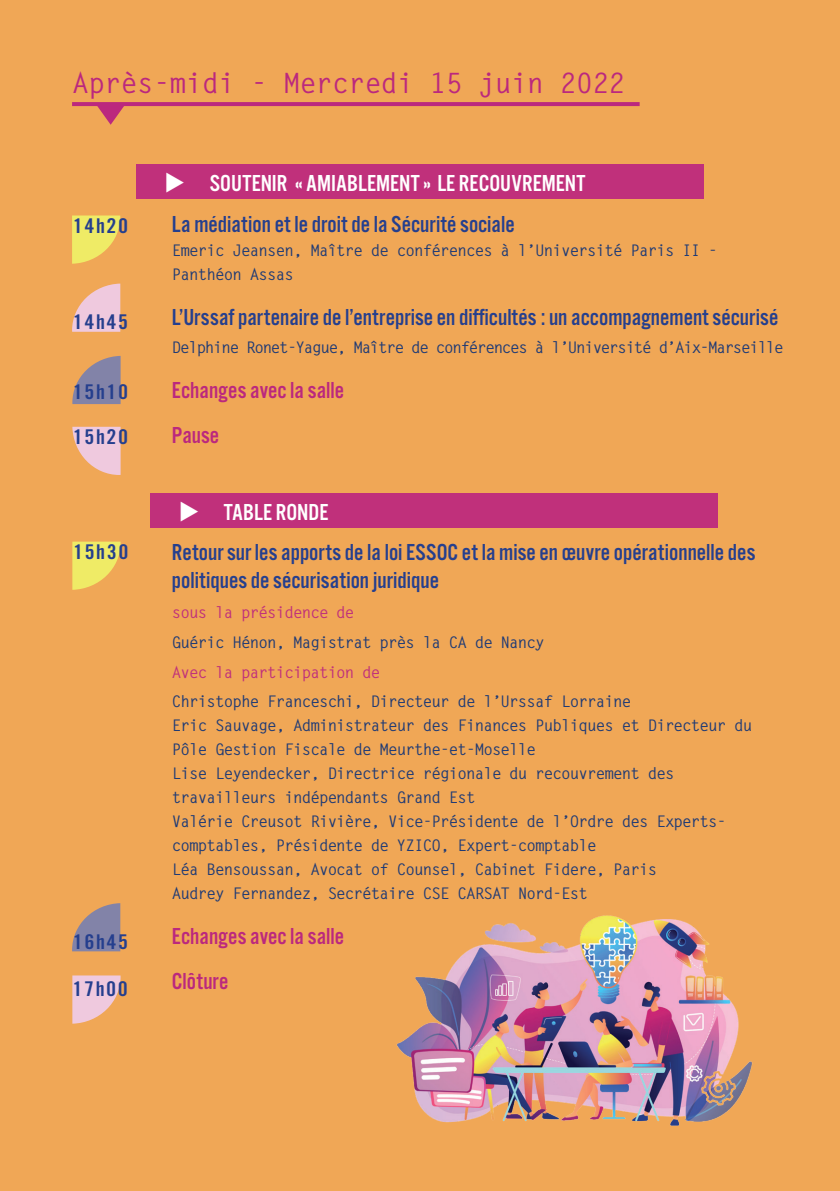
<style>
.page{position:relative;width:840px;height:1191px;background:#fff}
.page>*{position:absolute;margin:0;border:0;box-sizing:border-box;transform-origin:0 0}
.t1{font:700 28px "Letter Gothic Std";letter-spacing:-.02em;color:#bb287e}
.t2{font:24px/28px "Alternate Got No 3 D";color:#253f8e}
.t3{font:24px/45px "Alternate Got No 3 D";color:#bb287e}
.t4{font:24px "Alternate Got No 3 D";color:#fff}
.t5{font:22px "Alternate Got No 2 D";letter-spacing:.06em;color:#253f8e;scale:1.2 1}
.t6{font:700 16px/24px "Letter Gothic Std";letter-spacing:-.06em;color:#203b75}
.t7{font:700 16px "Letter Gothic Std";letter-spacing:-.085em;color:#203b75}
.t8{font:700 16px "Letter Gothic Std";letter-spacing:-.06em;color:#c0307b}
</style>
<div class="page">
<div style="left:0;top:0;width:839px;height:1191px;background:#f0a756"></div>
<hr style="left:72px;top:102px;width:567px;height:4px;background:#bb287e">
<svg style="left:96px;top:106px;width:29px;height:19px"></svg>
<div style="left:136px;top:164px;width:567px;height:34px;background:#c0307b"></div>
<div style="left:150px;top:493px;width:567px;height:34px;background:#c0307b"></div>
<svg style="left:72px;top:356px;width:48px;height:48px"></svg>
<svg style="left:72px;top:903px;width:48px;height:48px"></svg>
<svg style="left:72px;top:427px;width:48px;height:48px"></svg>
<svg style="left:72px;top:975px;width:48px;height:48px"></svg>
<svg style="left:72px;top:283px;width:48px;height:49px"></svg>
<svg style="left:72px;top:215px;width:48px;height:49px"></svg>
<svg style="left:72px;top:541px;width:48px;height:49px"></svg>
<img style="left:396px;top:915px;width:357px;height:211px">
<h1 class="t1" style="left:72px;top:66px;width:554px">Après-midi - Mercredi 15 juin 2022</h1>
<h3 class="t5" style="left:73px;top:214px;width:48px">14h20</h3>
<h3 class="t5" style="left:73px;top:310px;width:48px">14h45</h3>
<h3 class="t5" style="left:73px;top:380px;width:48px">15h10</h3>
<h3 class="t5" style="left:73px;top:425px;width:48px">15h20</h3>
<h3 class="t5" style="left:73px;top:540px;width:48px">15h30</h3>
<h3 class="t5" style="left:73px;top:930px;width:48px">16h45</h3>
<h3 class="t5" style="left:72px;top:976px;width:48px">17h00</h3>
<h2 class="t4" style="left:164px;top:170px;width:422px">◆ SOUTENIR « AMIABLEMENT » LE RECOUVREMENT</h2>
<h2 class="t2" style="left:172px;top:210px;width:344px">La médiation et le droit de la Sécurité sociale</h2>
<p class="t6" style="left:172px;top:238px;width:547px">Emeric Jeansen, Maître de conférences à l’Université Paris II -<br>Panthéon Assas</p>
<h2 class="t2" style="left:172px;top:303px;width:607px">L’Urssaf partenaire de l’entreprise en difficultés : un accompagnement sécurisé</h2>
<p class="t7" style="left:172px;top:337px;width:613px">Delphine Ronet-Yague, Maître de conférences à l’Université d’Aix-Marseille</p>
<h2 class="t3" style="left:172px;top:368px;width:174px">Echanges avec la salle<br>Pause</h2>
<h2 class="t4" style="left:179px;top:499px;width:151px">◆ TABLE RONDE</h2>
<h2 class="t2" style="left:172px;top:539px;width:584px">Retour sur les apports de la loi ESSOC et la mise en œuvre opérationnelle des politiques de sécurisation juridique</h2>
<p class="t8" style="left:172px;top:602px;width:184px">sous la présidence de</p>
<p class="t6" style="left:172px;top:630px;width:374px">Guéric Hénon, Magistrat près la CA de Nancy</p>
<p class="t8" style="left:172px;top:662px;width:210px">Avec la participation de</p>
<p class="t6" style="left:172px;top:689px;width:581px">Christophe Franceschi, Directeur de l’Urssaf Lorraine<br>Eric Sauvage, Administrateur des Finances Publiques et Directeur du Pôle Gestion Fiscale de Meurthe-et-Moselle<br>Lise Leyendecker, Directrice régionale du recouvrement des travailleurs indépendants Grand Est<br>Valérie Creusot Rivière, Vice-Présidente de l’Ordre des Experts&shy;comptables, Présidente de YZICO, Expert-comptable<br>Léa Bensoussan, Avocat of Counsel, Cabinet Fidere, Paris<br>Audrey Fernandez, Secrétaire CSE CARSAT Nord-Est</p>
<h2 class="t3" style="left:172px;top:914px;width:174px">Echanges avec la salle<br>Clôture</h2>
</div>
